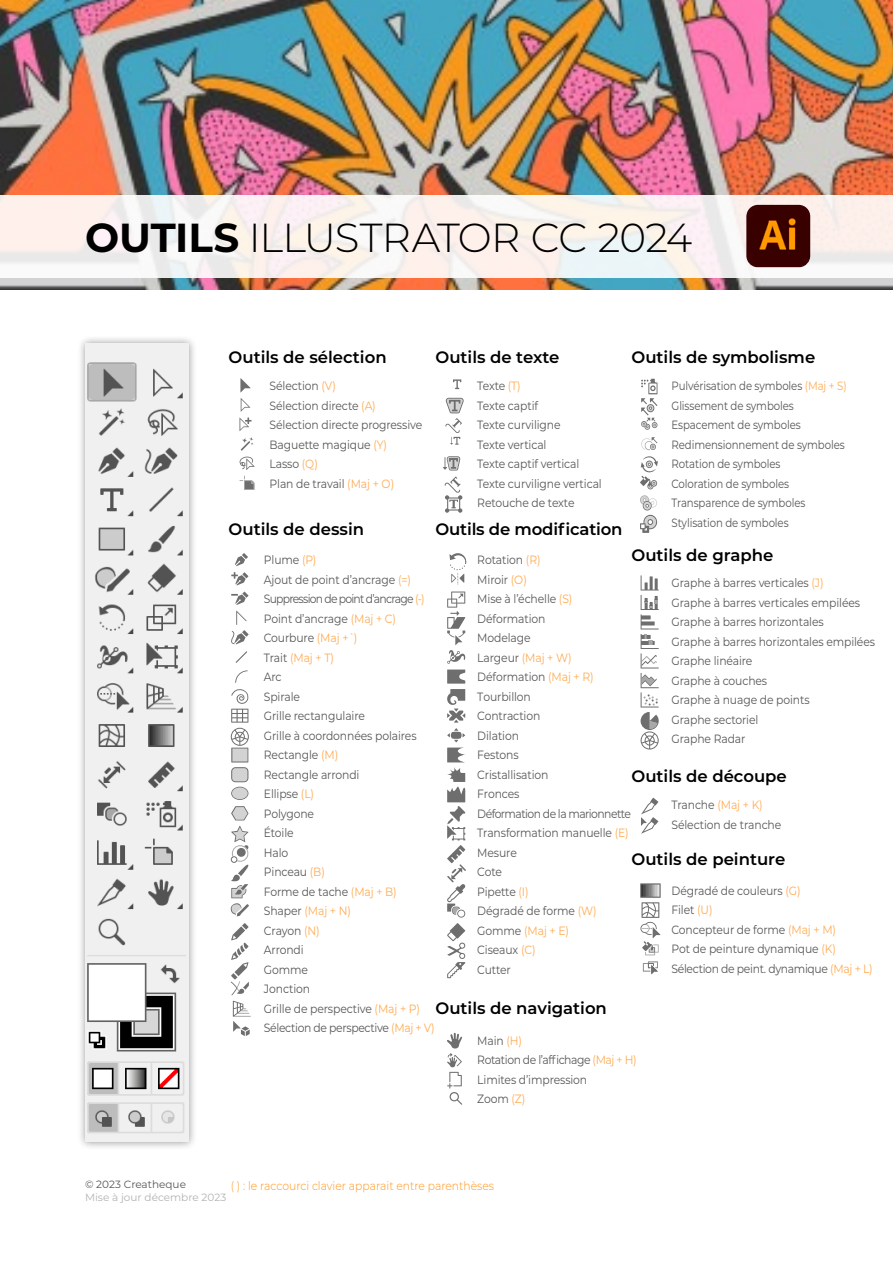
<style>
.page{position:relative;width:893px;height:1263px;background:#fff}
.page>*{position:absolute;margin:0;border:0;box-sizing:border-box;transform-origin:0 0}
.t1{font:300 40.5px "Montserrat";letter-spacing:-.025em;color:#000}
.t2{font:600 16.5px "Montserrat";color:#000}
.t3{font:12px/19.5px "Montserrat";letter-spacing:-.01em;color:#565655;scale:.9 1}
.t4{font:12px/19.5px "Montserrat";letter-spacing:-.01em;color:#565655;scale:.85 1}
.t5{font:300 12px "Montserrat";color:#ff951d;scale:.9 1}
.t6{font:10.5px "Montserrat";color:#b1b2b3}
.t7{font:10.5px "Montserrat";color:#565655}
.s1{font-weight:700}
.s2{color:#ffab52}
.s3{font-family:"DIN Pro";font-weight:300;color:#ffab52}
</style>
<div class="page">
<svg style="left:449px;top:553px;width:18px;height:32px"></svg>
<img style="left:0;top:0;width:893px;height:289px">
<div style="left:76px;top:334px;width:121px;height:816px;background:#000;opacity:.4"></div>
<img style="left:85px;top:343px;width:104px;height:799px">
<svg style="left:0;top:195px;width:893px;height:82px;fill:#faf0eb"></svg>
<img style="left:746px;top:205px;width:64px;height:62px">
<svg style="left:452px;top:379px;width:9px;height:10px"></svg>
<svg style="left:445px;top:398px;width:19px;height:47px"></svg>
<svg style="left:443px;top:456px;width:18px;height:14px"></svg>
<svg style="left:445px;top:476px;width:17px;height:37px"></svg>
<svg style="left:235px;top:553px;width:13px;height:13px"></svg>
<svg style="left:231px;top:572px;width:17px;height:13px"></svg>
<svg style="left:231px;top:592px;width:17px;height:13px"></svg>
<svg style="left:231px;top:611px;width:18px;height:33px"></svg>
<svg style="left:236px;top:651px;width:11px;height:12px"></svg>
<svg style="left:231px;top:670px;width:18px;height:130px"></svg>
<div style="left:232px;top:787px;width:16px;height:12px;background:#d3d3d3;border-radius:50%"></div>
<svg style="left:231px;top:806px;width:17px;height:14px"></svg>
<svg style="left:231px;top:826px;width:18px;height:90px"></svg>
<svg style="left:231px;top:923px;width:18px;height:72px"></svg>
<svg style="left:233px;top:1001px;width:18px;height:35px"></svg>
<svg style="left:240px;top:378px;width:11px;height:14px"></svg>
<svg style="left:239px;top:398px;width:13px;height:33px"></svg>
<svg style="left:241px;top:437px;width:12px;height:14px"></svg>
<svg style="left:239px;top:457px;width:16px;height:13px"></svg>
<svg style="left:240px;top:476px;width:15px;height:14px"></svg>
<svg style="left:640px;top:883px;width:21px;height:72px"></svg>
<svg style="left:643px;top:961px;width:15px;height:13px"></svg>
<svg style="left:447px;top:1033px;width:15px;height:72px"></svg>
<svg style="left:641px;top:379px;width:16px;height:51px"></svg>
<svg style="left:640px;top:437px;width:18px;height:96px"></svg>
<svg style="left:640px;top:575px;width:19px;height:174px"></svg>
<svg style="left:641px;top:798px;width:17px;height:36px"></svg>
<svg style="left:447px;top:591px;width:19px;height:387px"></svg>
<h1 class="t1" style="left:85px;top:210px;width:609px"><span class="s1">OUTILS</span> ILLUSTRATOR CC 2024</h1>
<h2 class="t2" style="left:229px;top:345px;width:160px">Outils de sélection</h2>
<h2 class="t2" style="left:435px;top:345px;width:125px">Outils de texte</h2>
<h2 class="t2" style="left:631px;top:345px;width:185px">Outils de symbolisme</h2>
<p class="t3" style="left:270px;top:376px;width:171px">Sélection <span class="s2">(V)<br></span>Sélection directe <span class="s2">(A)<br></span>Sélection directe progressive<br>Baguette magique <span class="s2">(Y)<br></span>Lasso <span class="s2">(Q)<br></span>Plan de travail <span class="s2">(Maj + O)</span></p>
<h2 class="t2" style="left:229px;top:517px;width:137px">Outils de dessin</h2>
<p class="t3" style="left:477px;top:376px;width:140px">Texte <span class="s2">(T)<br></span>Texte captif<br>Texte curviligne<br>Texte vertical<br>Texte captif vertical<br>Texte curviligne vertical<br>Retouche de texte</p>
<h2 class="t2" style="left:435px;top:517px;width:189px">Outils de modification</h2>
<p class="t4" style="left:671px;top:376px;width:208px">Pulvérisation de symboles <span class="s2">(Maj + S)<br></span>Glissement de symboles<br>Espacement de symboles<br>Redimensionnement de symboles<br>Rotation de symboles<br>Coloration de symboles<br>Transparence de symboles<br>Stylisation de symboles</p>
<h2 class="t2" style="left:631px;top:543px;width:144px">Outils de graphe</h2>
<p class="t3" style="left:264px;top:550px;width:191px">Plume <span class="s2">(P)<br></span>Ajout de point d’ancrage <span class="s2">(=)<br></span>Suppression de point d’ancrage <span class="s2">(-)<br></span>Point d’ancrage <span class="s2">(Maj + C)<br></span>Courbure <span class="s2">(Maj +</span> <span class="s3">`</span><span class="s2">)<br></span>Trait <span class="s2">(Maj + T)<br></span>Arc<br>Spirale<br>Grille rectangulaire<br>Grille à coordonnées polaires<br>Rectangle <span class="s2">(M)<br></span>Rectangle arrondi<br>Ellipse <span class="s2">(L)<br></span>Polygone<br>Étoile<br>Halo<br>Pinceau <span class="s2">(B)<br></span>Forme de tache <span class="s2">(Maj + B)<br></span>Shaper <span class="s2">(Maj + N)<br></span>Crayon <span class="s2">(N)<br></span>Arrondi<br>Gomme<br>Jonction<br>Grille de perspective <span class="s2">(Maj + P)<br></span>Sélection de perspective <span class="s2">(Maj + V)</span></p>
<p class="t3" style="left:477px;top:550px;width:172px">Rotation <span class="s2">(R)<br></span>Miroir <span class="s2">(O)<br></span>Mise à l’échelle <span class="s2">(S)<br></span>Déformation<br>Modelage<br>Largeur <span class="s2">(Maj + W)<br></span>Déformation <span class="s2">(Maj + R)<br></span>Tourbillon<br>Contraction<br>Dilation<br>Festons<br>Cristallisation<br>Fronces<br>Déformation de la marionnette<br>Transformation manuelle <span class="s2">(E)<br></span>Mesure<br>Cote<br>Pipette <span class="s2">(I)<br></span>Dégradé de forme <span class="s2">(W)<br></span>Gomme <span class="s2">(Maj + E)<br></span>Ciseaux <span class="s2">(C)<br></span>Cutter</p>
<p class="t3" style="left:671px;top:573px;width:228px">Graphe à barres verticales <span class="s2">(J)<br></span>Graphe à barres verticales empilées<br>Graphe à barres horizontales<br>Graphe à barres horizontales empilées<br>Graphe linéaire<br>Graphe à couches<br>Graphe à nuage de points<br>Graphe sectoriel<br>Graphe Radar</p>
<h2 class="t2" style="left:631px;top:764px;width:157px">Outils de découpe</h2>
<p class="t3" style="left:671px;top:795px;width:123px">Tranche <span class="s2">(Maj + K)<br></span>Sélection de tranche</p>
<h2 class="t2" style="left:631px;top:848px;width:155px">Outils de peinture</h2>
<p class="t3" style="left:671px;top:880px;width:225px">Dégradé de couleurs <span class="s2">(G)<br></span>Filet <span class="s2">(U)<br></span>Concepteur de forme <span class="s2">(Maj + M)<br></span>Pot de peinture dynamique <span class="s2">(K)<br></span>Sélection de peint. dynamique <span class="s2">(Maj + L)</span></p>
<h2 class="t2" style="left:435px;top:996px;width:173px">Outils de navigation</h2>
<p class="t3" style="left:477px;top:1030px;width:178px">Main <span class="s2">(H)<br></span>Rotation de l’affichage <span class="s2">(Maj + H)<br></span>Limites d’impression<br>Zoom <span class="s2">(Z)</span></p>
<p class="t7" style="left:85px;top:1177px;width:102px">© 2023 Creatheque</p>
<p class="t6" style="left:85px;top:1190px;width:143px">Mise à jour décembre 2023</p>
<p class="t5" style="left:231px;top:1177px;width:294px">( ) : le raccourci clavier apparait entre parenthèses</p>
</div>
